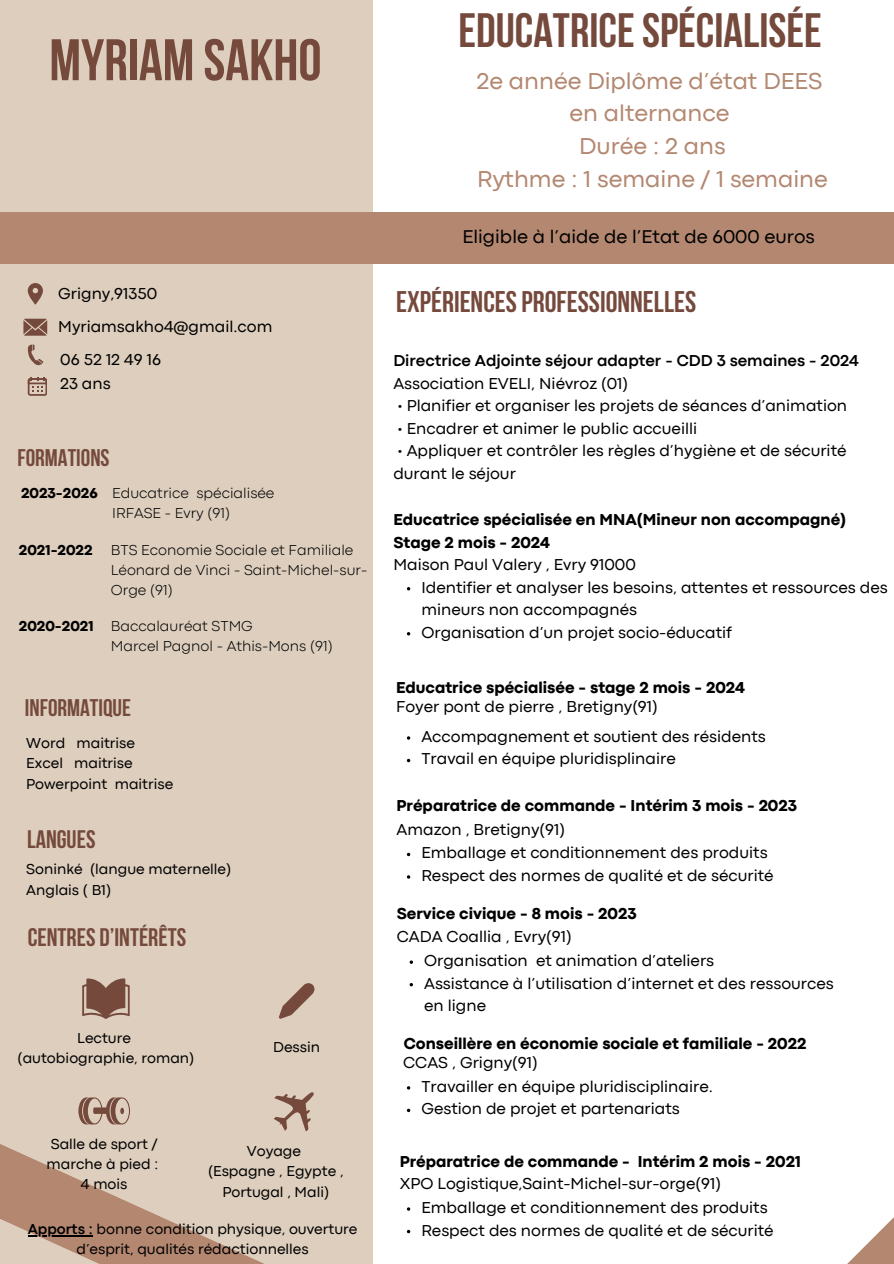
<style>
.page{position:relative;width:894px;height:1264px;background:#fff}
.page>*{position:absolute;margin:0;border:0;box-sizing:border-box;transform-origin:0 0}
.t1{font:700 58.5px "Bebas Neue";color:#754a3c}
.t2{font:700 48px "Bebas Neue";color:#754a3c}
.t3{font:700 29.7px "Bebas Neue";color:#754a3c}
.t4{font:700 25.2px "Bebas Neue";color:#754a3c}
.t5{font:24px/32.7px "Codec Pro";color:#b38770;text-align:center}
.t6{font:700 24px "Bebas Neue";color:#754a3c}
.t7{font:19.2px "Codec Pro";color:#000}
.t8{font:16.5px/22.5px "Codec Pro";color:#000}
.t9{font:800 16.5px "Codec Pro";color:#000}
.t10{font:700 16.5px "Codec Pro";color:#000}
.t11{font:15px/20.2px "Codec Pro";color:#000;text-align:center}
.t12{font:300 15px/20.2px "Codec Pro";color:#000}
.t13{font:800 15px "Codec Pro";color:#000}
.s1{font-weight:700}
</style>
<div class="page">
<div style="left:0;top:0;width:373px;height:1263px;background:#ddcebd"></div>
<div style="left:0;top:212px;width:893px;height:51px;background:#b38770"></div>
<svg style="left:0;top:1124px;width:262px;height:139px"></svg>
<svg style="left:848px;top:1218px;width:45px;height:45px"></svg>
<svg style="left:82px;top:978px;width:48px;height:40px"></svg>
<svg style="left:279px;top:983px;width:35px;height:35px"></svg>
<svg style="left:78px;top:1097px;width:52px;height:27px"></svg>
<svg style="left:274px;top:1092px;width:40px;height:39px"></svg>
<svg style="left:28px;top:283px;width:14px;height:21px"></svg>
<svg style="left:23px;top:319px;width:24px;height:16px"></svg>
<svg style="left:28px;top:344px;width:15px;height:22px"></svg>
<svg style="left:28px;top:377px;width:19px;height:19px"></svg>
<svg style="left:409px;top:983px;width:4px;height:3px"></svg>
<hr style="left:28px;top:1234px;width:65px;height:1px;background:#000">
<p class="t1" style="left:49px;top:36px;width:273px">MYRIAM SAKHO</p>
<p class="t8" style="left:58px;top:284px;width:100px">Grigny,91350</p>
<p class="t8" style="left:58px;top:316px;width:216px">Myriamsakho4@gmail.com</p>
<p class="t8" style="left:60px;top:349px;width:102px">06 52 12 49 16</p>
<p class="t8" style="left:60px;top:374px;width:52px">23 ans</p>
<p class="t6" style="left:18px;top:448px;width:93px">FORMATIONS</p>
<h4 class="t13" style="left:21px;top:488px;width:78px">2023-2026</h4>
<p class="t12" style="left:112px;top:484px;width:164px">Educatrice spécialisée</p>
<p class="t12" style="left:112px;top:504px;width:119px">IRFASE - Evry (91)</p>
<p class="t13" style="left:19px;top:545px;width:75px">2021-2022</p>
<p class="t12" style="left:111px;top:540px;width:244px">BTS Economie Sociale et Familiale</p>
<h4 class="t12" style="left:111px;top:561px;width:258px">Léonard de Vinci - Saint-Michel-sur-<br>Orge (91)</h4>
<p class="t13" style="left:19px;top:621px;width:76px">2020-2021</p>
<p class="t12" style="left:111px;top:617px;width:143px">Baccalauréat STMG</p>
<h4 class="t12" style="left:111px;top:637px;width:223px">Marcel Pagnol - Athis-Mons (91)</h4>
<p class="t6" style="left:25px;top:698px;width:107px">INFORMATIQUE</p>
<p class="t11" style="left:26px;top:734px;width:110px">Word maitrise</p>
<p class="t11" style="left:26px;top:754px;width:108px">Excel maitrise</p>
<p class="t11" style="left:26px;top:774px;width:148px">Powerpoint maitrise</p>
<p class="t4" style="left:27px;top:829px;width:70px">LANGUES</p>
<p class="t11" style="left:26px;top:860px;width:206px">Soninké (langue maternelle)</p>
<p class="t11" style="left:26px;top:880px;width:86px">Anglais ( B1)</p>
<p class="t4" style="left:28px;top:926px;width:160px">CENTRES D’INTÉRÊTS</p>
<p class="t11" style="left:77px;top:1029px;width:55px">Lecture</p>
<p class="t11" style="left:18px;top:1049px;width:178px">(autobiographie, roman)</p>
<p class="t11" style="left:273px;top:1038px;width:48px">Dessin</p>
<p class="t11" style="left:46px;top:1134px;width:113px;text-align:left">Salle de sport / marche à pied :</p>
<p class="t11" style="left:81px;top:1175px;width:48px">4 mois</p>
<p class="t11" style="left:247px;top:1142px;width:56px">Voyage</p>
<p class="t11" style="left:208px;top:1162px;width:137px">(Espagne , Egypte ,<br>Portugal , Mali)</p>
<p class="t11" style="left:28px;top:1219px;width:331px"><span class="s1">Apports :</span> bonne condition physique, ouverture d’esprit, qualités rédactionnelles</p>
<h1 class="t2" style="left:458px;top:11px;width:365px">EDUCATRICESPÉCIALISÉE</h1>
<p class="t5" style="left:476px;top:66px;width:353px">2e année Diplôme d’état DEES en alternance<br>Durée : 2 ans<br>Rythme : 1 semaine / 1 semaine</p>
<p class="t7" style="left:462px;top:229px;width:354px">Eligible à l’aide de l’Etat de 6000 euros</p>
<p class="t3" style="left:396px;top:289px;width:301px">EXPÉRIENCESPROFESSIONNELLES</p>
<p class="t10" style="left:393px;top:355px;width:467px">Directrice Adjointe séjour adapter - CDD 3 semaines - 2024</p>
<p class="t8" style="left:393px;top:373px;width:236px">Association EVELI, Niévroz (01)</p>
<p class="t8" style="left:397px;top:396px;width:451px">• Planifier et organiser les projets de séances d’animation</p>
<p class="t8" style="left:397px;top:418px;width:301px">• Encadrer et animer le public accueilli</p>
<p class="t8" style="left:393px;top:441px;width:454px">• Appliquer et contrôler les règles d’hygiène et de sécurité durant le séjour</p>
<p class="t9" style="left:393px;top:514px;width:454px">Educatrice spécialisée en MNA(Mineur non accompagné)</p>
<h4 class="t9" style="left:393px;top:536px;width:158px">Stage 2 mois - 2024</h4>
<p class="t8" style="left:393px;top:554px;width:244px">Maison Paul Valery , Evry 91000</p>
<p class="t8" style="left:421px;top:577px;width:467px">Identifier et analyser les besoins, attentes et ressources des mineurs non accompagnés</p>
<p class="t8" style="left:421px;top:622px;width:312px">Organisation d’un projet socio-éducatif</p>
<h2 class="t9" style="left:396px;top:681px;width:350px">Educatrice spécialisée - stage 2 mois - 2024</h2>
<h5 class="t8" style="left:421px;top:726px;width:346px">Accompagnement et soutient des résidents</h5>
<h6 class="t8" style="left:421px;top:749px;width:256px">Travail en équipe pluridisplinaire</h6>
<h3 class="t8" style="left:396px;top:696px;width:263px">Foyer pont de pierre , Bretigny(91)</h3>
<p class="t9" style="left:396px;top:799px;width:402px">Préparatrice de commande - Intérim 3 mois - 2023</p>
<p class="t8" style="left:421px;top:842px;width:347px">Emballage et conditionnement des produits</p>
<p class="t8" style="left:421px;top:865px;width:353px">Respect des normes de qualité et de sécurité</p>
<p class="t8" style="left:396px;top:819px;width:170px">Amazon , Bretigny(91)</p>
<p class="t9" style="left:396px;top:907px;width:241px">Service civique - 8 mois - 2023</p>
<p class="t8" style="left:396px;top:926px;width:176px">CADA Coallia , Evry(91)</p>
<p class="t8" style="left:424px;top:950px;width:291px">Organisation et animation d’ateliers</p>
<p class="t8" style="left:424px;top:973px;width:411px">Assistance à l’utilisation d’internet et des ressources en ligne</p>
<p class="t9" style="left:403px;top:1037px;width:404px">Conseillère en économie sociale et familiale - 2022</p>
<p class="t8" style="left:403px;top:1052px;width:136px">CCAS , Grigny(91)</p>
<p class="t8" style="left:421px;top:1076px;width:293px">Travailler en équipe pluridisciplinaire.</p>
<p class="t8" style="left:421px;top:1098px;width:260px">Gestion de projet et partenariats</p>
<p class="t9" style="left:399px;top:1155px;width:402px">Préparatrice de commande - Intérim 2 mois - 2021</p>
<p class="t8" style="left:399px;top:1173px;width:322px">XPO Logistique,Saint-Michel-sur-orge(91)</p>
<p class="t8" style="left:421px;top:1197px;width:347px">Emballage et conditionnement des produits</p>
<p class="t8" style="left:421px;top:1219px;width:353px">Respect des normes de qualité et de sécurité</p>
</div>
